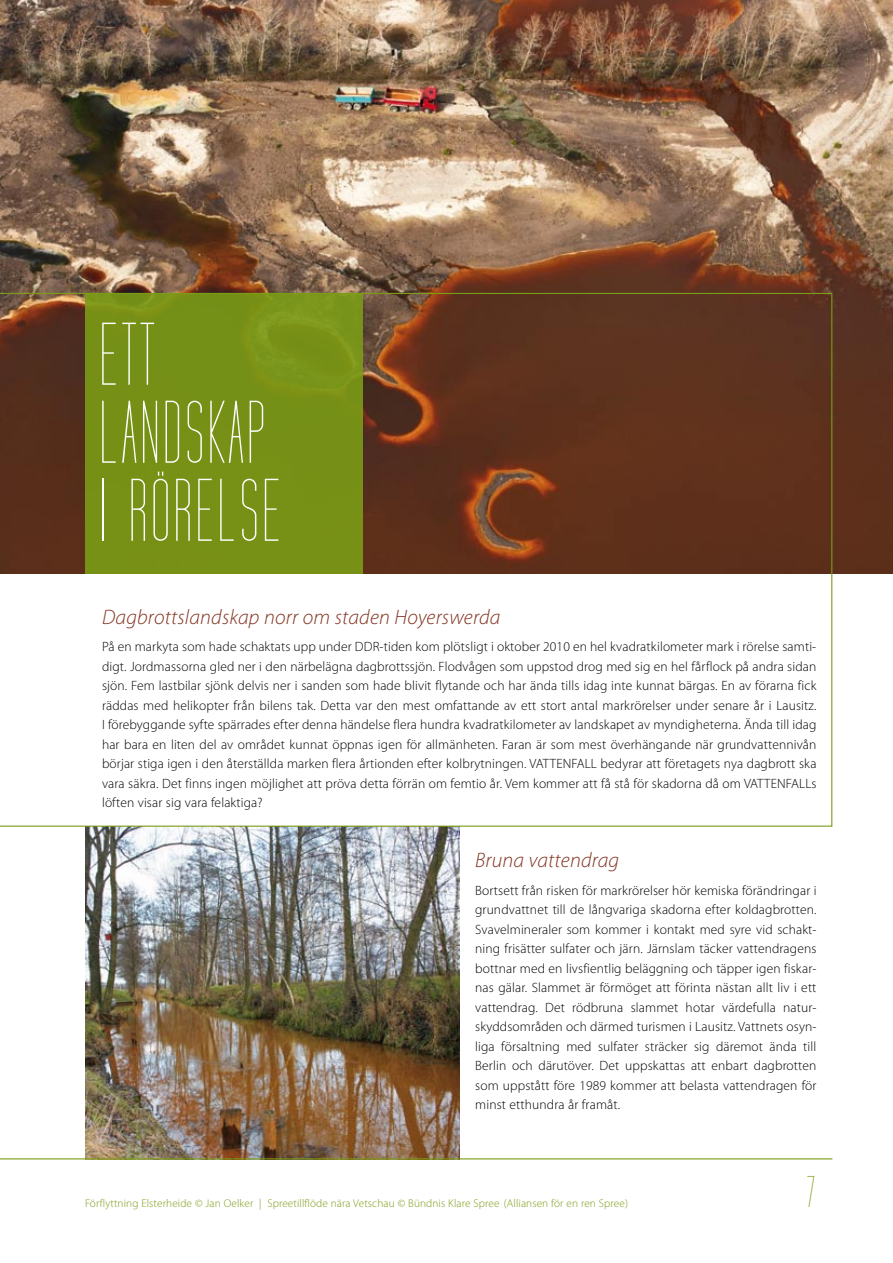
<style>
.page{position:relative;width:893px;height:1263px;background:#fff}
.page>*{position:absolute;margin:0;border:0;box-sizing:border-box;transform-origin:0 0}
.t1{font:90px/78px "Tall Films";letter-spacing:.02em;color:#fff}
.t2{font:45px "Tall Films";color:#7b9c16}
.t3{font:italic 300 21px "Myriad Pro";letter-spacing:.01em;color:#833321}
.t4{font:300 13.5px/19.5px "Myriad Pro";letter-spacing:.01em;color:#000;text-align:justify}
.t5{font:300 11.25px "Myriad Pro";letter-spacing:.01em;color:#7b9c16}
</style>
<div class="page">
<img style="left:85px;top:827px;width:374px;height:331px">
<img style="left:0;top:0;width:893px;height:573px">
<hr style="left:0;top:1158px;width:832px;height:1px;background:#7b9c16">
<svg style="left:0;top:293px;width:832px;height:534px"></svg>
<h1 class="t1" style="left:99px;top:319px;width:184px">ETT<br>LANDSKAP<br>I RÖRELSE</h1>
<h3 class="t3" style="left:102px;top:606px;width:400px">Dagbrottslandskap norr om staden Hoyerswerda</h3>
<p class="t4" style="left:102px;top:637px;width:716px">På en markyta som hade schaktats upp under DDR-tiden kom plötsligt i oktober 2010 en hel kvadratkilometer mark i rörelse samti&shy;digt. Jordmassorna gled ner i den närbelägna dagbrottssjön. Flodvågen som uppstod drog med sig en hel fårflock på andra sidan sjön. Fem lastbilar sjönk delvis ner i sanden som hade blivit flytande och har ända tills idag inte kunnat bärgas. En av förarna fick räddas med helikopter från bilens tak. Detta var den mest omfattande av ett stort antal markrörelser under senare år i Lausitz.<br>I förebyggande syfte spärrades efter denna händelse flera hundra kvadratkilometer av landskapet av myndigheterna. Ända till idag har bara en liten del av området kunnat öppnas igen för allmänheten. Faran är som mest överhängande när grundvattennivån börjar stiga igen i den återställda marken flera årtionden efter kolbrytningen. VATTENFALL bedyrar att företagets nya dagbrott ska vara säkra. Det finns ingen möjlighet att pröva detta förrän om femtio år. Vem kommer att få stå för skadorna då om VATTENFALLs löften visar sig vara felaktiga?</p>
<h3 class="t3" style="left:475px;top:849px;width:145px">Bruna vattendrag</h3>
<p class="t4" style="left:475px;top:881px;width:343px">Bortsett från risken för markrörelser hör kemiska förändringar i grundvattnet till de långvariga skadorna efter koldagbrotten.<br>Svavelmineraler som kommer i kontakt med syre vid schakt&shy;ning frisätter sulfater och järn. Järnslam täcker vattendragens bottnar med en livsfientlig beläggning och täpper igen fiskar&shy;nas gälar. Slammet är förmöget att förinta nästan allt liv i ett vattendrag. Det rödbruna slammet hotar värdefulla natur&shy;skyddsområden och därmed turismen i Lausitz. Vattnets osyn&shy;liga försaltning med sulfater sträcker sig däremot ända till Berlin och därutöver. Det uppskattas att enbart dagbrotten som uppstått före 1989 kommer att belasta vattendragen för minst etthundra år framåt.</p>
<p class="t5" style="left:85px;top:1197px;width:544px">Förflyttning Elsterheide © Jan Oelker | Spreetillflöde nära Vetschau © Bündnis Klare Spree (Alliansen för en ren Spree)</p>
<h2 class="t2" style="left:806px;top:1171px;width:12px">7</h2>
</div>
